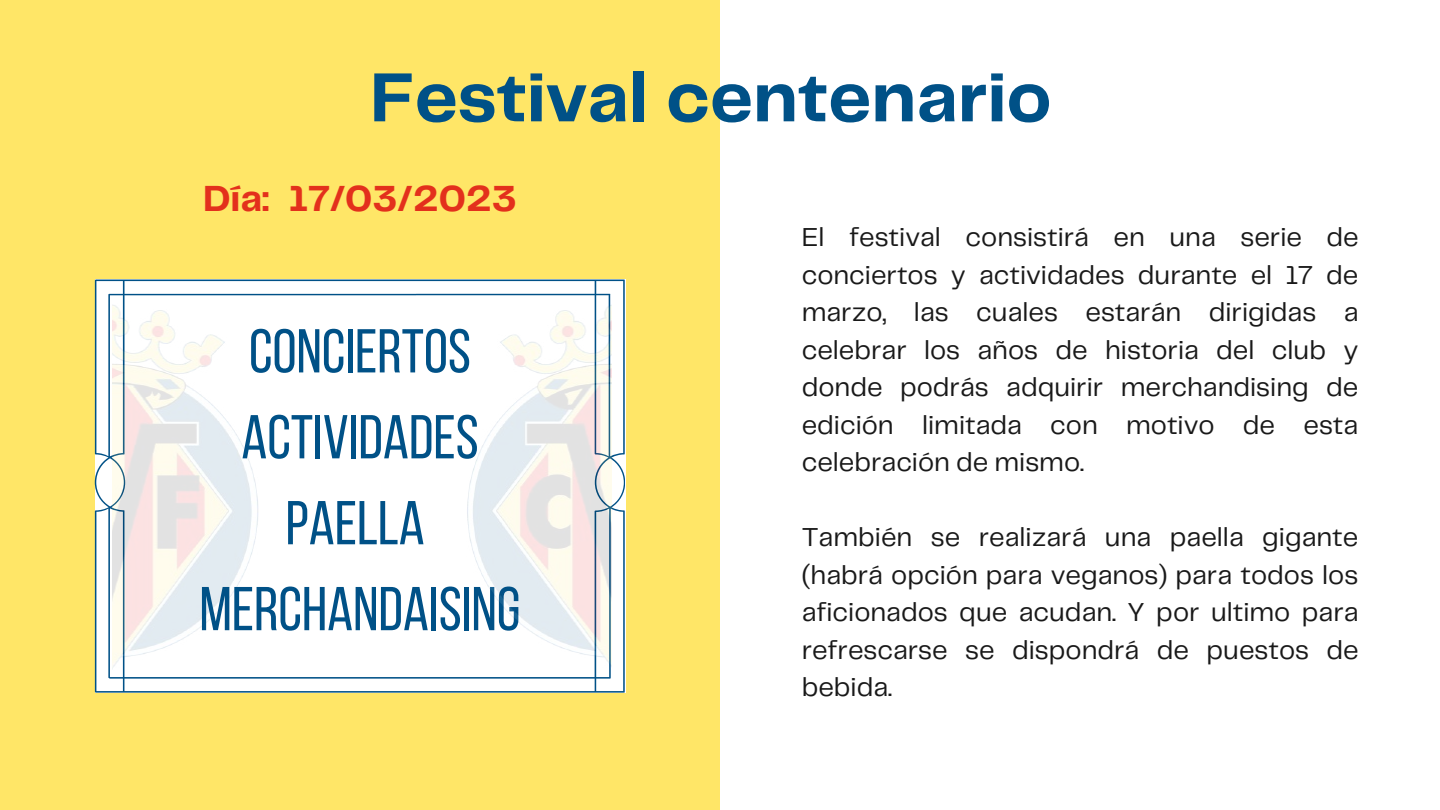
<style>
.page{position:relative;width:1440px;height:810px;background:#fff}
.page>*{position:absolute;margin:0;border:0;box-sizing:border-box;transform-origin:0 0}
.t1{font:700 72px "Telegraf";color:#005187}
.t2{font:61.8px/85.9px "Bebas Neue";color:#005187;text-align:center}
.t3{font:700 37.7px "Telegraf";color:#e3301c}
.t4{font:27px/37.5px "Telegraf";color:#191919;text-align:justify}
</style>
<div class="page">
<div style="left:0;top:0;width:720px;height:810px;background:#ffe667"></div>
<div style="left:95px;top:280px;width:530px;height:413px;background:#fff"></div>
<img style="left:113px;top:301px;width:146px;height:370px">
<img style="left:466px;top:301px;width:146px;height:370px">
<h1 class="t1" style="left:370px;top:67px;width:683px">Festival centenario</h1>
<h3 class="t3" style="left:203px;top:182px;width:315px">Día: 17/03/2023</h3>
<h2 class="t2" style="left:200px;top:314px;width:322px">CONCIERTOS<br>ACTIVIDADES<br>PAELLA<br>MERCHANDAISING</h2>
<p class="t4" style="left:802px;top:220px;width:559px">El festival consistirá en una serie de conciertos y actividades durante el 17 de marzo, las cuales estarán dirigidas a celebrar los años de historia del club y donde podrás adquirir merchandising de edición limitada con motivo de esta celebración de mismo.</p>
<p class="t4" style="left:802px;top:520px;width:559px">También se realizará una paella gigante (habrá opción para veganos) para todos los aficionados que acudan. Y por ultimo para refrescarse se dispondrá de puestos de bebida.</p>
</div>
